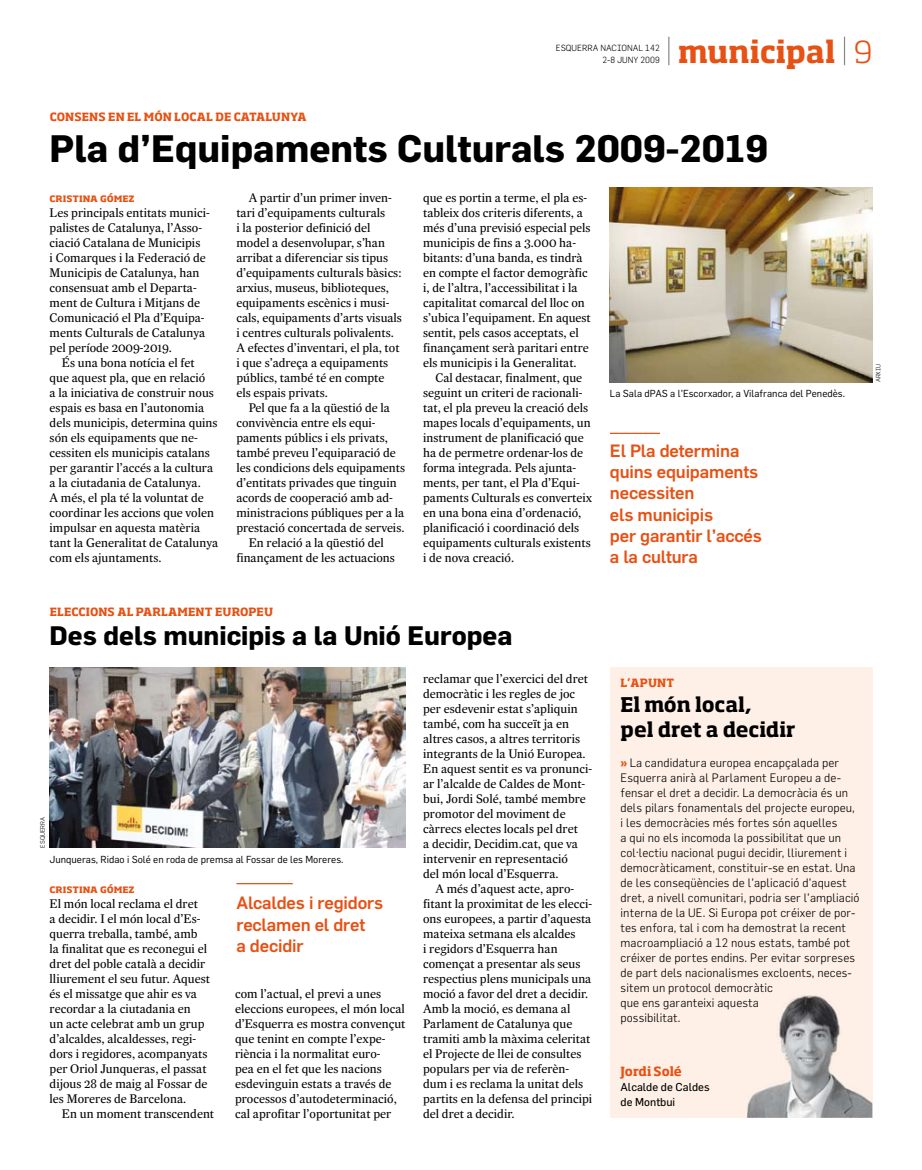
<style>
.page{position:relative;width:922px;height:1170px;background:#fff}
.page>*{position:absolute;margin:0;border:0;box-sizing:border-box;transform-origin:0 0}
.t1{font:700 37.5px "Flama";color:#000}
.t2{font:700 30px "Soho Std";color:#e75113}
.t3{font:700 26.25px "Flama";color:#000}
.t4{font:700 20px/25px "Soho Std";color:#000}
.t5{font:500 17.5px/21.2px "Flama";letter-spacing:-.01em;color:#e75113}
.t6{font:12.5px/15px "Expresso Texto";color:#000}
.t7{font:700 12.5px "Soho Std";letter-spacing:-.01em;color:#e75113}
.t8{font:300 12px/15px "Flama";letter-spacing:.005em;color:#000}
.t9{font:700 11.25px "Soho Std";color:#e75113}
.t10{font:11.25px/15px "Flama";color:#000}
.t11{font:10px "Flama";color:#000}
.t12{font:300 8.75px/12.5px "Flama";color:#000;text-align:right}
.t13{font:300 6.25px "Flama";color:#000}
.s1{font-weight:100;color:#000}
.s2{font-weight:300}
.s3{font-family:"Soho Std";font-weight:700;font-size:11.25px;color:#e75113}
</style>
<div class="page">
<div style="left:609px;top:667px;width:263px;height:450px;background:#fef0e6"></div>
<img style="left:747px;top:995px;width:125px;height:122px">
<img style="left:609px;top:187px;width:263px;height:195px">
<hr style="left:609px;top:432px;width:51px;height:2px;background:#e75113">
<hr style="left:236px;top:882px;width:57px;height:2px;background:#e75113">
<img style="left:50px;top:667px;width:355px;height:180px">
<p class="t12" style="left:555px;top:41px;width:105px">ESQUERRA NACIONAL 142<br>2-8 JUNY 2009</p>
<h2 class="t2" style="left:665px;top:33px;width:208px"><span class="s1">|</span> municipal <span class="s1">|</span> <span class="s2">9</span></h2>
<p class="t9" style="left:50px;top:109px;width:258px">CONSENS EN EL MÓN LOCAL DE CATALUNYA</p>
<h1 class="t1" style="left:50px;top:126px;width:719px">Pla d’Equipaments Culturals 2009-2019</h1>
<p class="t9" style="left:50px;top:191px;width:86px">CRISTINA GÓMEZ</p>
<p class="t6" style="left:50px;top:205px;width:161px">Les principals entitats munici&shy;palistes de Catalunya, l’Asso&shy;ciació Catalana de Municipis<br>i Comarques i la Federació de<br>Municipis de Catalunya, han consensuat amb el Departa&shy;ment de Cultura i Mitjans de<br>Comunicació el Pla d’Equipa&shy;ments Culturals de Catalunya pel període 2009-2019.</p>
<p class="t6" style="left:50px;top:355px;width:170px;text-indent:12px">És una bona notícia el fet<br>que aquest pla, que en relació<br>a la iniciativa de construir nous espais es basa en l’autonomia dels municipis, determina quins són els equipaments que ne&shy;cessiten els municipis catalans per garantir l’accés a la cultura a la ciutadania de Catalunya.<br>A més, el pla té la voluntat de coordinar les accions que volen impulsar en aquesta matèria tant la Generalitat de Catalunya com els ajuntaments.</p>
<p class="t6" style="left:236px;top:190px;width:167px;text-indent:12px">A partir d’un primer inven&shy;tari d’equipaments culturals<br>i la posterior definició del model a desenvolupar, s’han arribat a diferenciar sis tipus d’equipaments culturals bàsics: arxius, museus, biblioteques, equipaments escènics i musi&shy;cals, equipaments d’arts visuals i centres culturals polivalents.<br>A efectes d’inventari, el pla, tot i que s’adreça a equipaments públics, també té en compte<br>els espais privats.</p>
<p class="t6" style="left:248px;top:400px;width:143px">Pel que fa a la qüestió de la</p>
<p class="t6" style="left:236px;top:415px;width:141px">convivència entre els equi-</p>
<p class="t6" style="left:236px;top:430px;width:153px">paments públics i els privats,</p>
<p class="t6" style="left:236px;top:445px;width:161px">també preveu l’equiparació de</p>
<p class="t6" style="left:236px;top:460px;width:170px">les condicions dels equipaments</p>
<p class="t6" style="left:236px;top:475px;width:162px">d’entitats privades que tinguin</p>
<p class="t6" style="left:236px;top:490px;width:158px">acords de cooperació amb ad-</p>
<p class="t6" style="left:236px;top:505px;width:169px">ministracions públiques per a la</p>
<p class="t6" style="left:236px;top:520px;width:169px">prestació concertada de serveis.</p>
<p class="t6" style="left:248px;top:535px;width:136px">En relació a la qüestió del</p>
<p class="t6" style="left:236px;top:550px;width:160px">finançament de les actuacions</p>
<p class="t6" style="left:423px;top:190px;width:169px">que es portin a terme, el pla es&shy;tableix dos criteris diferents, a més d’una previsió especial pels municipis de fins a 3.000 ha&shy;bitants: d’una banda, es tindrà en compte el factor demogràfic i, de l’altra, l’accessibilitat i la capitalitat comarcal del lloc on s’ubica l’equipament. En aquest sentit, pels casos acceptats, el finançament serà paritari entre els municipis i la Generalitat.</p>
<p class="t6" style="left:423px;top:370px;width:170px;text-indent:12px">Cal destacar, finalment, que seguint un criteri de racionali&shy;tat, el pla preveu la creació dels mapes locals d’equipaments, un instrument de planificació que ha de permetre ordenar-los de forma integrada. Pels ajunta&shy;ments, per tant, el Pla d’Equi&shy;paments Culturals es converteix en una bona eina d’ordenació, planificació i coordinació dels equipaments culturals existents i de nova creació.</p>
<p class="t11" style="left:609px;top:388px;width:236px">La Sala dPAS a l’Escorxador, a Vilafranca del Penedès.</p>
<h3 class="t5" style="left:609px;top:439px;width:153px">El Pla determina quins equipaments necessiten<br>els municipis<br>per garantir l’accés a la cultura</h3>
<p class="t13" style="left:874px;top:382px;width:20px;rotate:-90deg">ARXIU</p>
<p class="t9" style="left:50px;top:604px;width:225px">ELECCIONS AL PARLAMENT EUROPEU</p>
<h3 class="t3" style="left:50px;top:619px;width:464px">Des dels municipis a la Unió Europea</h3>
<p class="t13" style="left:39px;top:847px;width:32px;rotate:-90deg">ESQUERRA</p>
<p class="t11" style="left:50px;top:853px;width:295px">Junqueras, Ridao i Solé en roda de premsa al Fossar de les Moreres.</p>
<p class="t9" style="left:50px;top:881px;width:86px">CRISTINA GÓMEZ</p>
<p class="t6" style="left:50px;top:895px;width:162px">El món local reclama el dret<br>a decidir. I el món local d’Es&shy;querra treballa, també, amb la finalitat que es reconegui el dret del poble català a decidir lliurement el seu futur. Aquest és el missatge que ahir es va recordar a la ciutadania en<br>un acte celebrat amb un grup d’alcaldes, alcaldesses, regi&shy;dors i regidores, acompanyats per Oriol Junqueras, el passat dijous 28 de maig al Fossar de les Moreres de Barcelona.</p>
<p class="t6" style="left:62px;top:1105px;width:154px">En un moment transcendent</p>
<h3 class="t5" style="left:236px;top:892px;width:148px">Alcaldes i regidors reclamen el dret<br>a decidir</h3>
<p class="t6" style="left:235px;top:985px;width:172px">com l’actual, el previ a unes eleccions europees, el món local d’Esquerra es mostra convençut que tenint en compte l’expe&shy;riència i la normalitat euro-<br>pea en el fet que les nacions esdevinguin estats a través de processos d’autodeterminació, cal aprofitar l’oportunitat per</p>
<p class="t6" style="left:423px;top:670px;width:170px">reclamar que l’exercici del dret democràtic i les regles de joc per esdevenir estat s’apliquin també, com ha succeït ja en altres casos, a altres territoris integrants de la Unió Europea.<br>En aquest sentit es va pronunci&shy;ar l’alcalde de Caldes de Mont&shy;bui, Jordi Solé, també membre promotor del moviment de càrrecs electes locals pel dret<br>a decidir, Decidim.cat, que va intervenir en representació<br>del món local d’Esquerra.</p>
<p class="t6" style="left:423px;top:880px;width:170px;text-indent:12px">A més d’aquest acte, apro&shy;fitant la proximitat de les elecci&shy;ons europees, a partir d’aquesta mateixa setmana els alcaldes<br>i regidors d’Esquerra han començat a presentar als seus respectius plens municipals una moció a favor del dret a decidir.<br>Amb la moció, es demana al<br>Parlament de Catalunya que tramiti amb la màxima celeritat el Projecte de llei de consultes populars per via de referèn&shy;dum i es reclama la unitat dels partits en la defensa del principi del dret a decidir.</p>
<p class="t9" style="left:620px;top:675px;width:55px">L’APUNT</p>
<h3 class="t4" style="left:620px;top:691px;width:177px">El món local,<br>pel dret a decidir</h3>
<p class="t8" style="left:620px;top:755px;width:240px"><span class="s3">»</span> La candidatura europea encapçalada per Esquerra anirà al Parlament Europeu a de&shy;fensar el dret a decidir. La democràcia és un dels pilars fonamentals del projecte europeu, i les democràcies més fortes són aquelles<br>a qui no els incomoda la possibilitat que un col·lectiu nacional pugui decidir, lliurement i democràticament, constituir-se en estat. Una de les conseqüències de l’aplicació d’aquest dret, a nivell comunitari, podria ser l’ampliació interna de la UE. Si Europa pot créixer de por&shy;tes enfora, tal i com ha demostrat la recent macroampliació a 12 nous estats, també pot créixer de portes endins. Per evitar sorpreses de part dels nacionalismes excloents, neces&shy;sitem un protocol democràtic<br>que ens garanteixi aquesta<br>possibilitat.</p>
<p class="t7" style="left:620px;top:1063px;width:63px">Jordi Solé</p>
<p class="t10" style="left:620px;top:1079px;width:91px">Alcalde de Caldes de Montbui</p>
</div>
